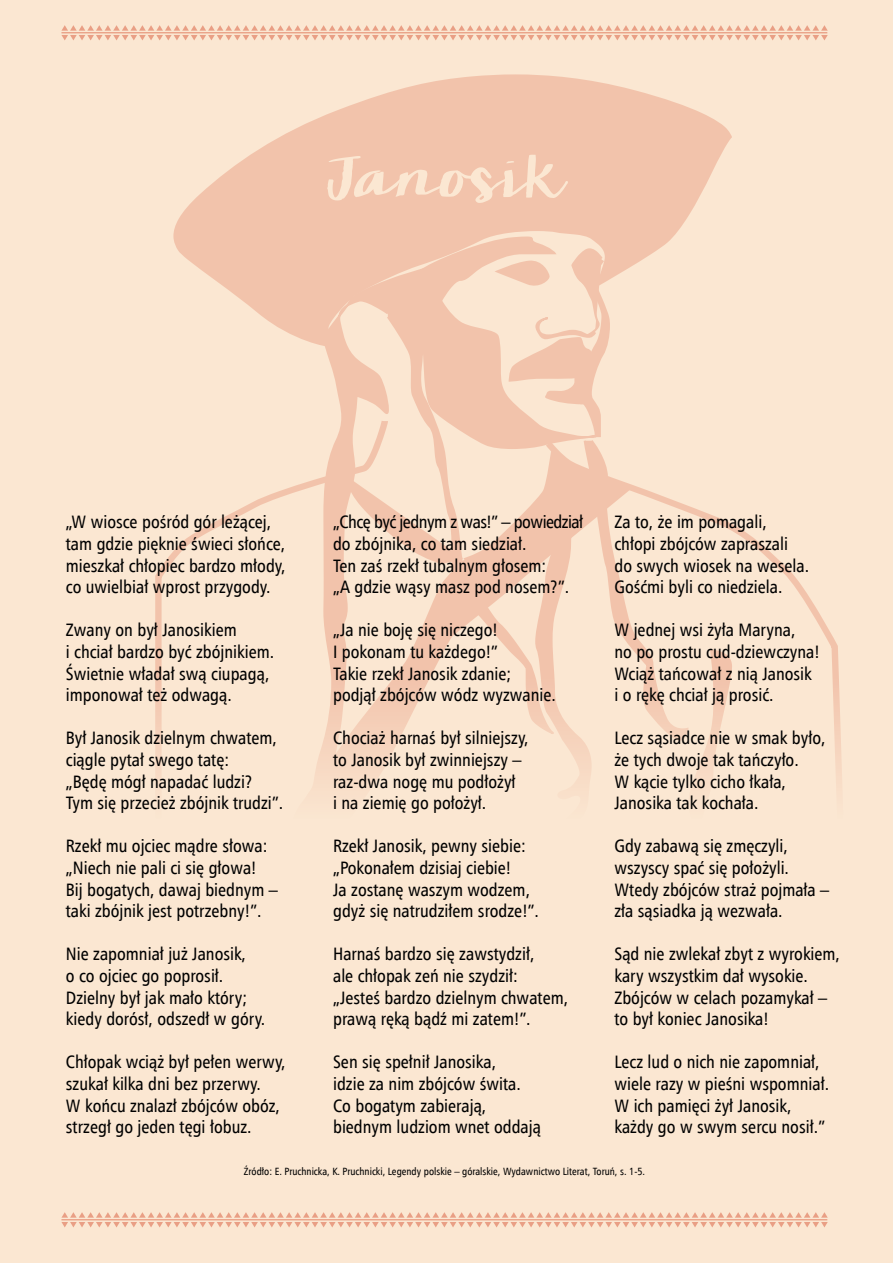
<style>
.page{position:relative;width:893px;height:1263px;background:#fbe7d2}
.page>*{position:absolute;margin:0;border:0;box-sizing:border-box;transform-origin:0 0}
.t1{font:54px "KG Camden Market Script";letter-spacing:.025em;color:#fbe7d2}
.t2{font:18px/21.6px "Humnst 777 Cn EU";color:#000}
.t3{font:10.5px "Humnst 777 Cn EU";color:#000}
</style>
<div class="page">
<svg style="left:173px;top:74px;width:559px;height:265px;fill:#f2c3ab"></svg>
<svg style="left:305px;top:266px;width:102px;height:155px;fill:#f2c3ab"></svg>
<svg style="left:155px;top:421px;width:687px;height:363px"></svg>
<svg style="left:280px;top:448px;width:127px;height:336px"></svg>
<svg style="left:407px;top:236px;width:325px;height:548px"></svg>
<svg style="left:61px;top:25px;width:767px;height:15px"></svg>
<svg style="left:61px;top:1212px;width:767px;height:15px"></svg>
<h1 class="t1" style="left:327px;top:142px;width:237px">Janosik</h1>
<p class="t2" style="left:66px;top:511px;width:221px">„W wiosce pośród gór leżącej, tam gdzie pięknie świeci słońce, mieszkał chłopiec bardzo młody, co uwielbiał wprost przygody.</p>
<p class="t2" style="left:66px;top:619px;width:210px">Zwany on był Janosikiem<br>i chciał bardzo być zbójnikiem.<br>Świetnie władał swą ciupagą, imponował też odwagą.</p>
<p class="t2" style="left:66px;top:727px;width:219px">Był Janosik dzielnym chwatem, ciągle pytał swego tatę:<br>„Będę mógł napadać ludzi?<br>Tym się przecież zbójnik trudzi”.</p>
<p class="t2" style="left:66px;top:835px;width:213px">Rzekł mu ojciec mądre słowa: „Niech nie pali ci się głowa!<br>Bij bogatych, dawaj biednym – taki zbójnik jest potrzebny!”.</p>
<p class="t2" style="left:66px;top:943px;width:201px">Nie zapomniał już Janosik,<br>o co ojciec go poprosił.<br>Dzielny był jak mało który; kiedy dorósł, odszedł w góry.</p>
<p class="t2" style="left:66px;top:1051px;width:221px">Chłopak wciąż był pełen werwy, szukał kilka dni bez przerwy.<br>W końcu znalazł zbójców obóz, strzegł go jeden tęgi łobuz.</p>
<p class="t2" style="left:614px;top:511px;width:196px">Za to, że im pomagali, chłopi zbójców zapraszali do swych wiosek na wesela.<br>Gośćmi byli co niedziela.</p>
<p class="t2" style="left:614px;top:619px;width:207px">W jednej wsi żyła Maryna,<br>no po prostu cud-dziewczyna!<br>Wciąż tańcował z nią Janosik i o rękę chciał ją prosić.</p>
<p class="t2" style="left:614px;top:727px;width:213px">Lecz sąsiadce nie w smak było, że tych dwoje tak tańczyło.<br>W kącie tylko cicho łkała,<br>Janosika tak kochała.</p>
<p class="t2" style="left:614px;top:835px;width:216px">Gdy zabawą się zmęczyli, wszyscy spać się położyli.<br>Wtedy zbójców straż pojmała – zła sąsiadka ją wezwała.</p>
<p class="t2" style="left:614px;top:943px;width:227px">Sąd nie zwlekał zbyt z wyrokiem, kary wszystkim dał wysokie.<br>Zbójców w celach pozamykał – to był koniec Janosika!</p>
<p class="t2" style="left:614px;top:1051px;width:216px">Lecz lud o nich nie zapomniał, wiele razy w pieśni wspomniał.<br>W ich pamięci żył Janosik, każdy go w swym sercu nosił.”</p>
<p class="t2" style="left:333px;top:511px;width:252px">„Chcę być jednym z was!” – powiedział do zbójnika, co tam siedział.<br>Ten zaś rzekł tubalnym głosem:<br>„A gdzie wąsy masz pod nosem?”.</p>
<p class="t2" style="left:333px;top:619px;width:224px">„Ja nie boję się niczego!<br>I pokonam tu każdego!”<br>Takie rzekł Janosik zdanie; podjął zbójców wódz wyzwanie.</p>
<p class="t2" style="left:333px;top:727px;width:197px">Chociaż harnaś był silniejszy, to Janosik był zwinniejszy – raz-dwa nogę mu podłożył<br>i na ziemię go położył.</p>
<p class="t2" style="left:333px;top:835px;width:207px">Rzekł Janosik, pewny siebie: „Pokonałem dzisiaj ciebie!<br>Ja zostanę waszym wodzem, gdyż się natrudziłem srodze!”.</p>
<p class="t2" style="left:333px;top:943px;width:237px">Harnaś bardzo się zawstydził,<br>ale chłopak zeń nie szydził: „Jesteś bardzo dzielnym chwatem, prawą ręką bądź mi zatem!”.</p>
<p class="t2" style="left:333px;top:1051px;width:209px">Sen się spełnił Janosika,<br>idzie za nim zbójców świta.<br>Co bogatym zabierają, biednym ludziom wnet oddają</p>
<p class="t3" style="left:244px;top:1164px;width:403px">Źródło: E. Pruchnicka, K. Pruchnicki, Legendy polskie – góralskie, Wydawnictwo Literat, Toruń, s. 1-5.</p>
</div>
